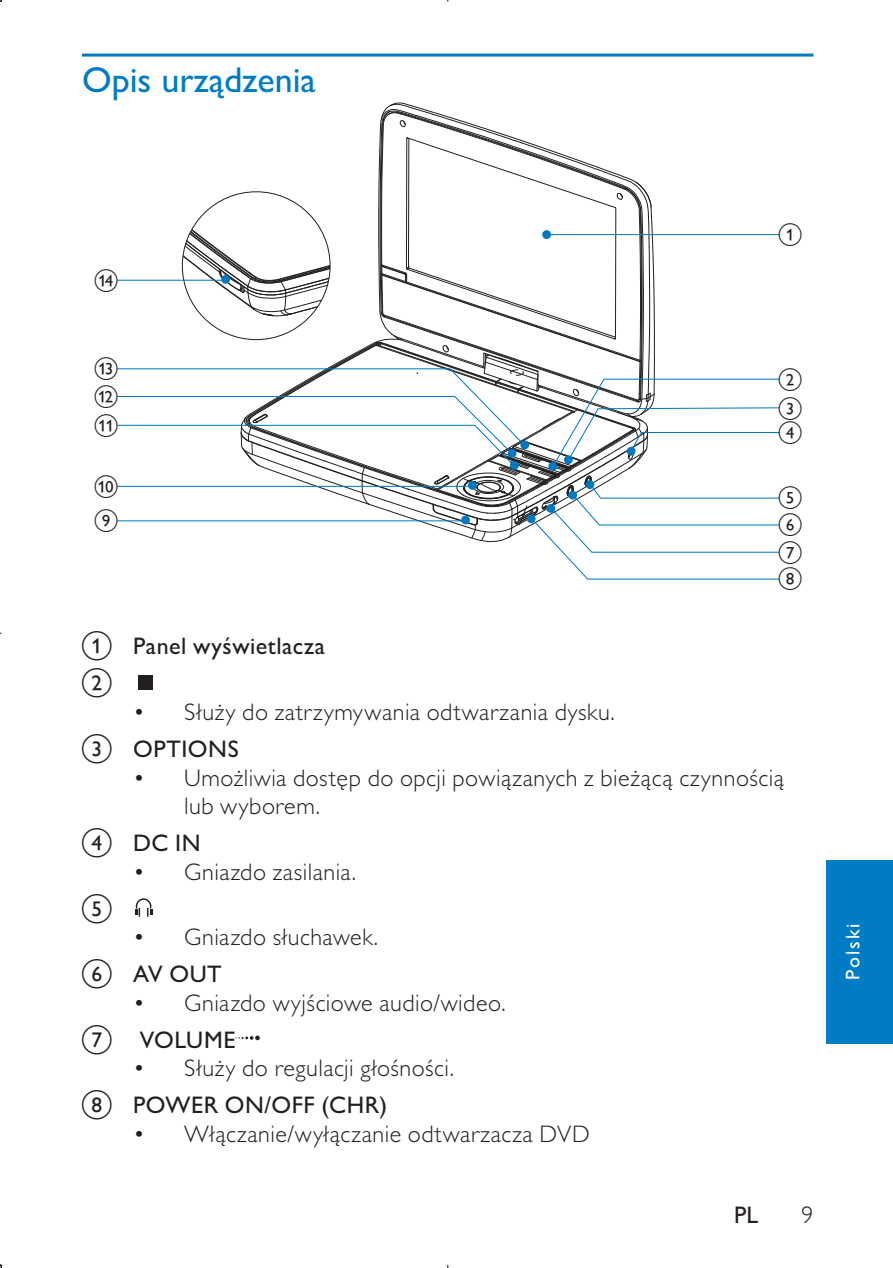
<style>
.page{position:relative;width:893px;height:1268px;background:#fff}
.page>*{position:absolute;margin:0;border:0;box-sizing:border-box;transform-origin:0 0}
.t1{font:36px "Gill Sans Alt One WGL";color:#007cc5}
.t2{font:24px/28.5px "Gill Sans Alt One WGL Light";letter-spacing:.025em;color:#231f20}
.t3{font:24px "Gill Sans Alt One WGL";letter-spacing:.025em;color:#231f20}
.t4{font:19.8px "Gill Sans Alt One WGL";letter-spacing:.1em;color:#fff}
.t5{font:18.6px "GSAWGK Symbols Philips";color:#231f20}
</style>
<div class="page">
<hr style="left:82px;top:54px;width:731px;height:3px;background:#007cc5">
<div style="left:136px;top:673px;width:18px;height:18px;border:1px solid #fff;border-radius:50%"></div>
<svg style="left:136px;top:673px;width:18px;height:17px"></svg>
<div style="left:138px;top:675px;width:14px;height:14px;background:#231f20"></div>
<svg style="left:135px;top:898px;width:18px;height:18px"></svg>
<div style="left:238px;top:1029px;width:19px;height:18px;border:1px solid #fff;border-radius:50%"></div>
<svg style="left:235px;top:1029px;width:25px;height:17px"></svg>
<div style="left:826px;top:860px;width:67px;height:183px;background:#007cc5"></div>
<svg style="left:117px;top:102px;width:663px;height:478px"></svg>
<h1 class="t1" style="left:82px;top:68px;width:235px">Opis urządzenia</h1>
<p class="t5" style="left:95px;top:269px;width:24px">■</p>
<p class="t5" style="left:95px;top:385px;width:24px">●</p>
<p class="t3" style="left:133px;top:638px;width:193px">Panel wyświetlacza</p>
<p class="t2" style="left:133px;top:700px;width:483px">• Służy do zatrzymywania odtwarzania dysku.</p>
<p class="t3" style="left:133px;top:740px;width:107px">OPTIONS</p>
<p class="t2" style="left:184px;top:765px;width:601px;text-indent:-51px">• Umożliwia dostęp do opcji powiązanych z bieżącą czynnością lub wyborem.</p>
<p class="t3" style="left:133px;top:834px;width:69px">DC IN</p>
<p class="t2" style="left:133px;top:859px;width:225px">• Gniazdo zasilania.</p>
<p class="t2" style="left:133px;top:925px;width:247px">• Gniazdo słuchawek.</p>
<p class="t3" style="left:133px;top:965px;width:90px">AV OUT</p>
<p class="t2" style="left:133px;top:990px;width:374px">• Gniazdo wyjściowe audio/wideo.</p>
<p class="t3" style="left:140px;top:1031px;width:97px">VOLUME</p>
<p class="t2" style="left:133px;top:1056px;width:322px">• Służy do regulacji głośności.</p>
<p class="t3" style="left:133px;top:1096px;width:255px">POWER ON/OFF (CHR)</p>
<p class="t2" style="left:133px;top:1121px;width:458px">• Włączanie/wyłączanie odtwarzacza DVD</p>
<p class="t3" style="left:734px;top:1206px;width:25px">PL</p>
<p class="t2" style="left:801px;top:1203px;width:13px">9</p>
<p class="t4" style="left:846px;top:979px;width:58px;rotate:-90deg">Polski</p>
</div>
